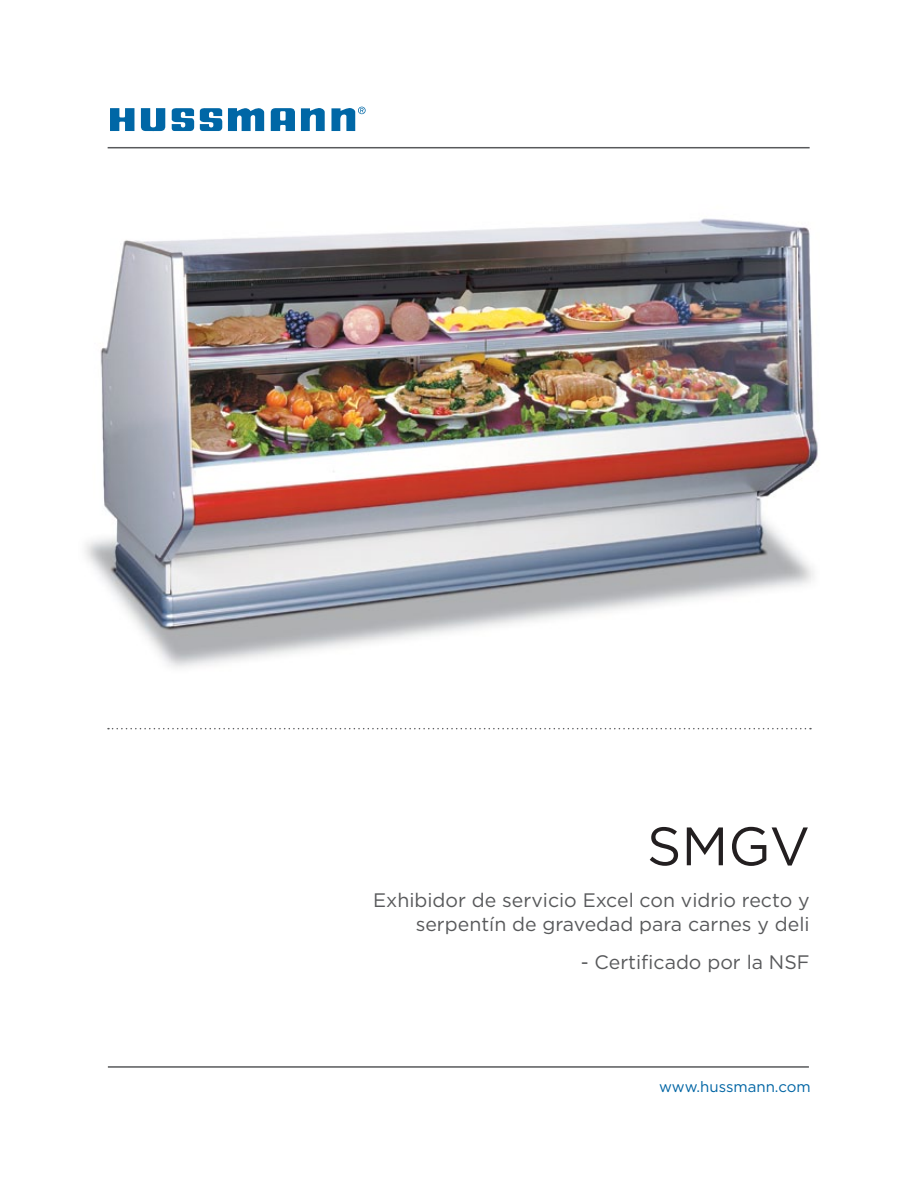
<style>
.page{position:relative;width:918px;height:1188px;background:#fff}
.page>*{position:absolute;margin:0;border:0;box-sizing:border-box;transform-origin:0 0}
.t1{font:54px "Gotham";color:#231f20}
.t2{font:19.5px/24px "Gotham";color:#58595b;text-align:right}
.t3{font:15px "Gotham";color:#0065a4}
</style>
<div class="page">
<img style="left:85px;top:218px;width:733px;height:450px">
<svg style="left:301px;top:108px;width:24px;height:23px"></svg>
<svg style="left:228px;top:108px;width:36px;height:23px"></svg>
<svg style="left:200px;top:108px;width:22px;height:23px"></svg>
<svg style="left:141px;top:108px;width:53px;height:23px"></svg>
<svg style="left:110px;top:108px;width:24px;height:23px"></svg>
<svg style="left:331px;top:107px;width:35px;height:24px"></svg>
<svg style="left:270px;top:108px;width:25px;height:23px"></svg>
<svg style="left:108px;top:728px;width:703px;height:1px"></svg>
<hr style="left:108px;top:147px;width:702px;height:1px;background:#58595b">
<hr style="left:108px;top:1066px;width:701px;height:2px;background:#58595b">
<h1 class="t1" style="left:647px;top:813px;width:165px">SMGV</h1>
<p class="t2" style="left:373px;top:888px;width:438px">Exhibidor de servicio Excel con vidrio recto y serpentín de gravedad para carnes y deli</p>
<p class="t2" style="left:581px;top:950px;width:230px">- Certificado por la NSF</p>
<p class="t3" style="left:659px;top:1078px;width:153px">www.hussmann.com</p>
</div>
